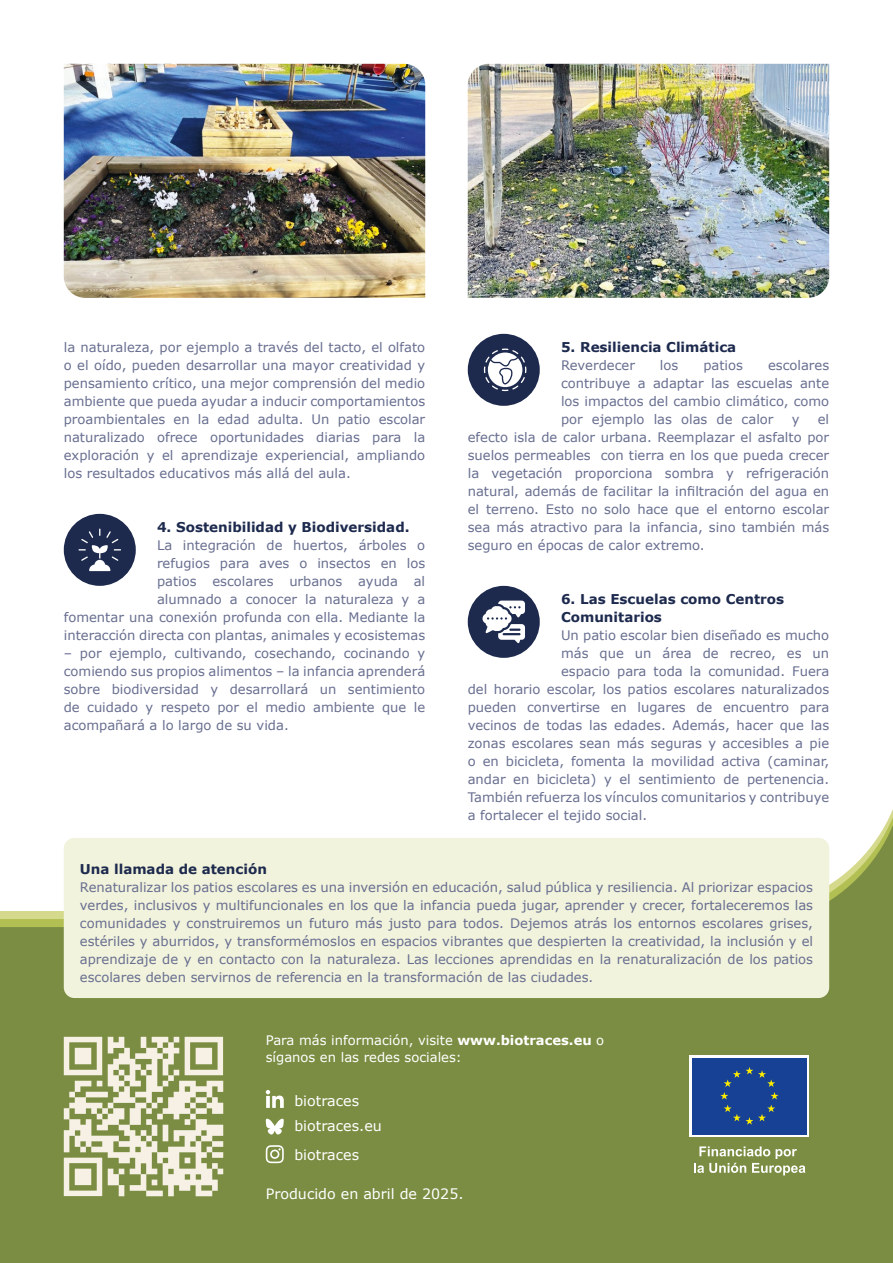
<style>
.page{position:relative;width:893px;height:1263px;background:#fff}
.page>*{position:absolute;margin:0;border:0;box-sizing:border-box;transform-origin:0 0}
.t1{font:14.25px "Verdana";color:#fff}
.t2{font:700 13.5px/18px "Verdana";color:#1d2a4e}
.t3{font:13.2px/18px "Verdana";color:#686e90;text-align:justify}
.t4{font:13.2px/17.1px "Verdana";color:#fff}
.s1{font-weight:700}
</style>
<div class="page">
<svg style="left:0;top:809px;width:893px;height:454px;background:#8c9c5b"></svg>
<svg style="left:266px;top:1090px;width:18px;height:18px"></svg>
<svg style="left:266px;top:1145px;width:18px;height:18px"></svg>
<svg style="left:266px;top:1118px;width:18px;height:19px"></svg>
<div style="left:64px;top:838px;width:765px;height:160px;background:#f1f3dc;border-radius:11px"></div>
<img style="left:64px;top:64px;width:361px;height:234px">
<img style="left:468px;top:64px;width:361px;height:234px">
<svg style="left:64px;top:1037px;width:159px;height:159px;background:#bec39a"></svg>
<div style="left:468px;top:586px;width:72px;height:72px;background:#1d2a4e;border-radius:50%"></div>
<svg style="left:482px;top:601px;width:43px;height:42px"></svg>
<div style="left:64px;top:514px;width:72px;height:72px;background:#1d2a4e;border-radius:50%"></div>
<svg style="left:79px;top:529px;width:42px;height:42px"></svg>
<div style="left:468px;top:334px;width:72px;height:72px;background:#1d2a4e;border-radius:50%"></div>
<svg style="left:484px;top:348px;width:42px;height:43px"></svg>
<div style="left:690px;top:1055px;width:119px;height:82px;background:linear-gradient(to right,#fff,#fff)"></div>
<div style="left:692px;top:1058px;width:115px;height:76px;background:#164194"></div>
<svg style="left:720px;top:1067px;width:58px;height:58px"></svg>
<svg style="left:694px;top:1146px;width:111px;height:29px;background:#9ba971"></svg>
<p class="t3" style="left:64px;top:338px;width:363px">la naturaleza, por ejemplo a través del tacto, el olfato o el oído, pueden desarrollar una mayor creatividad y pensamiento crítico, una mejor comprensión del medio ambiente que pueda ayudar a inducir comportamientos proambientales en la edad adulta. Un patio escolar naturalizado ofrece oportunidades diarias para la exploración y el aprendizaje experiencial, ampliando los resultados educativos más allá del aula.</p>
<p class="t2" style="left:157px;top:518px;width:254px">4. Sostenibilidad y Biodiversidad.</p>
<p class="t3" style="left:64px;top:536px;width:363px;text-align:right">La integración de huertos, árboles o<br>refugios para aves o insectos en los<br>patios escolares urbanos ayuda al<br>alumnado a conocer la naturaleza y a<br>fomentar una conexión profunda con ella. Mediante la interacción directa con plantas, animales y ecosistemas</p>
<p class="t3" style="left:64px;top:644px;width:363px">– por ejemplo, cultivando, cosechando, cocinando y comiendo sus propios alimentos – la infancia aprenderá sobre biodiversidad y desarrollará un sentimiento de cuidado y respeto por el medio ambiente que le acompañará a lo largo de su vida.</p>
<p class="t2" style="left:561px;top:338px;width:177px">5. Resiliencia Climática</p>
<p class="t3" style="left:561px;top:356px;width:75px">Reverdecer</p>
<p class="t3" style="left:660px;top:356px;width:20px">los</p>
<p class="t3" style="left:703px;top:356px;width:41px">patios</p>
<p class="t3" style="left:561px;top:356px;width:270px;text-indent:207px">escolares contribuye a adaptar las escuelas ante los impactos del cambio climático, como por ejemplo las olas de calor</p>
<p class="t3" style="left:468px;top:410px;width:363px;text-indent:350px">el efecto isla de calor urbana. Reemplazar el asfalto por suelos permeables con tierra en los que pueda crecer la vegetación proporciona sombra y refrigeración natural, además de facilitar la infiltración del agua en el terreno. Esto no solo hace que el entorno escolar sea más atractivo para la infancia, sino también más seguro en épocas de calor extremo.</p>
<p class="t3" style="left:792px;top:410px;width:9px">y</p>
<p class="t2" style="left:561px;top:590px;width:225px">6. Las Escuelas como Centros<br>Comunitarios</p>
<p class="t3" style="left:561px;top:626px;width:270px">Un patio escolar bien diseñado es mucho</p>
<p class="t3" style="left:561px;top:644px;width:270px">más que un área de recreo, es un</p>
<p class="t3" style="left:561px;top:662px;width:270px">espacio para toda la comunidad. Fuera</p>
<p class="t3" style="left:468px;top:680px;width:363px">del horario escolar, los patios escolares naturalizados</p>
<p class="t3" style="left:468px;top:698px;width:363px">pueden convertirse en lugares de encuentro para</p>
<p class="t3" style="left:468px;top:716px;width:363px">vecinos de todas las edades. Además, hacer que las</p>
<p class="t3" style="left:468px;top:734px;width:363px">zonas escolares sean más seguras y accesibles a pie</p>
<p class="t3" style="left:468px;top:752px;width:363px">o en bicicleta, fomenta la movilidad activa (caminar,</p>
<p class="t3" style="left:468px;top:770px;width:363px">andar en bicicleta) y el sentimiento de pertenencia.</p>
<p class="t3" style="left:468px;top:788px;width:363px">También refuerza los vínculos comunitarios y contribuye</p>
<p class="t3" style="left:468px;top:806px;width:181px">a fortalecer el tejido social.</p>
<p class="t2" style="left:80px;top:860px;width:189px">Una llamada de atención</p>
<p class="t3" style="left:80px;top:878px;width:735px">Renaturalizar los patios escolares es una inversión en educación, salud pública y resiliencia. Al priorizar espacios verdes, inclusivos y multifuncionales en los que la infancia pueda jugar, aprender y crecer, fortaleceremos las comunidades y construiremos un futuro más justo para todos. Dejemos atrás los entornos escolares grises, estériles y aburridos, y transformémoslos en espacios vibrantes que despierten la creatividad, la inclusión y el aprendizaje de y en contacto con la naturaleza. Las lecciones aprendidas en la renaturalización de los patios escolares deben servirnos de referencia en la transformación de las ciudades.</p>
<p class="t4" style="left:266px;top:1032px;width:340px">Para más información, visite <span class="s1">www.biotraces.eu</span> o síganos en las redes sociales:</p>
<p class="t1" style="left:294px;top:1091px;width:66px">biotraces</p>
<p class="t1" style="left:294px;top:1116px;width:89px">biotraces.eu</p>
<p class="t1" style="left:294px;top:1145px;width:66px">biotraces</p>
<p class="t1" style="left:266px;top:1184px;width:199px">Producido en abril de 2025.</p>
</div>
